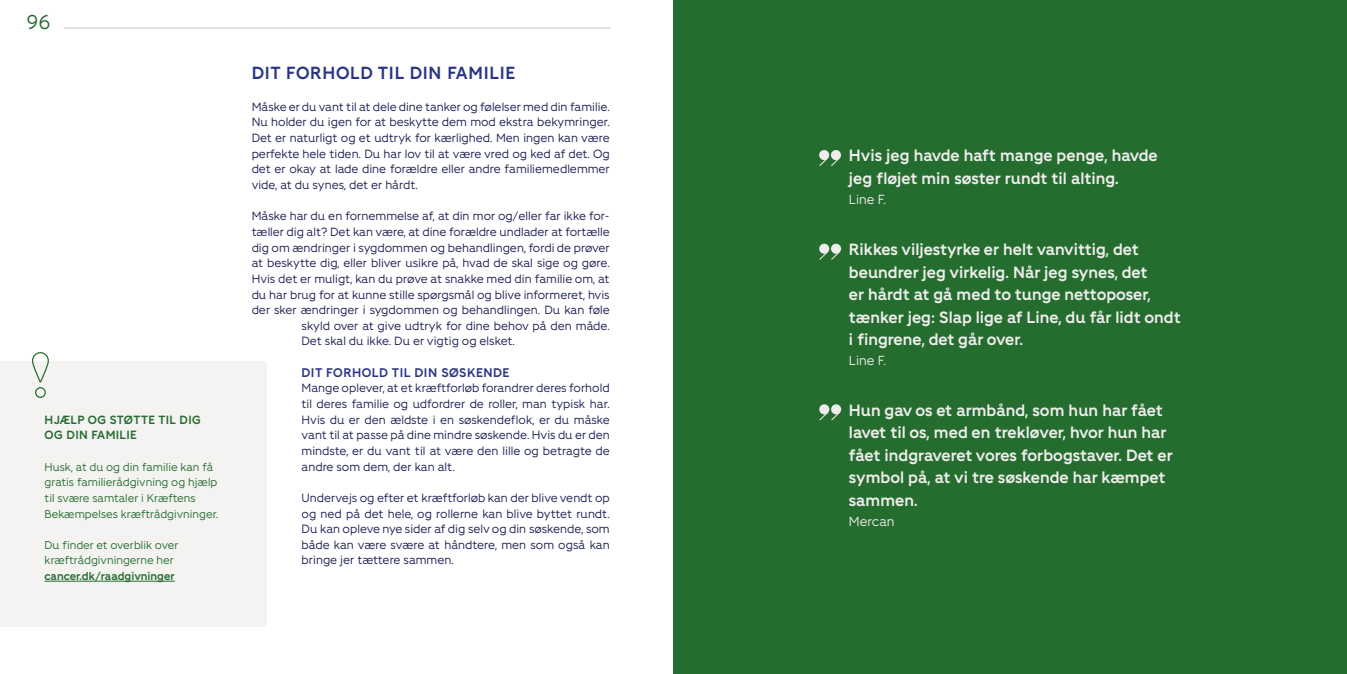
<style>
.page{position:relative;width:1347px;height:674px;background:#fff}
.page>*{position:absolute;margin:0;border:0;box-sizing:border-box;transform-origin:0 0}
.t1{font:20px "Fighter";color:#256d2f}
.t2{font:700 17.5px "Fighter";letter-spacing:.04em;color:#283583}
.t3{font:700 16.25px/22.5px "Fighter";color:#eeedec}
.t4{font:13.12px "Fighter";color:#eeedec}
.t5{font:700 12.5px "Fighter";letter-spacing:.04em;color:#283583}
.t6{font:11.88px/15.6px "Fighter";color:#1a1e52;text-align:justify}
.t7{font:700 11.88px/15.6px "Fighter";letter-spacing:.03em;color:#256d2f}
.t8{font:11.25px/15.6px "Fighter";color:#256d2f}
.t9{font:700 11.25px "Fighter";color:#256d2f}
</style>
<div class="page">
<div style="left:673px;top:0;width:673px;height:673px;background:#256d2f"></div>
<div style="left:831px;top:150px;width:10px;height:10px;background:#eeedec;border-radius:50%"></div>
<svg style="left:819px;top:157px;width:21px;height:9px"></svg>
<div style="left:819px;top:150px;width:10px;height:10px;background:#eeedec;border-radius:50%"></div>
<div style="left:831px;top:243px;width:10px;height:11px;background:#eeedec;border-radius:50%"></div>
<svg style="left:819px;top:251px;width:21px;height:9px"></svg>
<div style="left:819px;top:243px;width:10px;height:11px;background:#eeedec;border-radius:50%"></div>
<div style="left:831px;top:404px;width:10px;height:10px;background:#eeedec;border-radius:50%"></div>
<svg style="left:819px;top:411px;width:21px;height:10px"></svg>
<div style="left:819px;top:404px;width:10px;height:10px;background:#eeedec;border-radius:50%"></div>
<hr style="left:64px;top:28px;width:546px;height:1px;background:#c7c5be">
<div style="left:0;top:361px;width:266px;height:265px;background:#f4f3f2"></div>
<hr style="left:45px;top:580px;width:130px;height:1px;background:#256d2f">
<div style="left:32px;top:352px;width:17px;height:30px;border:1px solid #256d2f;border-radius:8px"></div>
<div style="left:35px;top:387px;width:11px;height:10px;border:1px solid #256d2f;border-radius:50%"></div>
<h1 class="t1" style="left:27px;top:8px;width:25px">96</h1>
<p class="t7" style="left:45px;top:411px;width:158px">HJÆLP OG STØTTE TIL DIG<br>OG DIN FAMILIE</p>
<p class="t8" style="left:45px;top:458px;width:175px">Husk, at du og din familie kan få gratis familierådgivning og hjælp til svære samtaler i Kræftens<br>Bekæmpelses kræftrådgivninger.</p>
<p class="t8" style="left:45px;top:536px;width:135px">Du finder et overblik over kræftrådgivningerne her</p>
<p class="t9" style="left:45px;top:568px;width:132px">cancer.dk/raadgivninger</p>
<h2 class="t2" style="left:252px;top:61px;width:265px">DIT FORHOLD TIL DIN FAMILIE</h2>
<p class="t6" style="left:252px;top:98px;width:360px">Måske er du vant til at dele dine tanker og følelser med din familie.<br>Nu holder du igen for at beskytte dem mod ekstra bekymringer.<br>Det er naturligt og et udtryk for kærlighed. Men ingen kan være perfekte hele tiden. Du har lov til at være vred og ked af det. Og det er okay at lade dine forældre eller andre familiemedlemmer vide, at du synes, det er hårdt.</p>
<p class="t6" style="left:252px;top:207px;width:359px">Måske har du en fornemmelse af, at din mor og/eller far ikke for-</p>
<p class="t6" style="left:252px;top:223px;width:360px">tæller dig alt? Det kan være, at dine forældre undlader at fortælle</p>
<p class="t6" style="left:252px;top:239px;width:360px">dig om ændringer i sygdommen og behandlingen, fordi de prøver</p>
<p class="t6" style="left:252px;top:254px;width:359px">at beskytte dig, eller bliver usikre på, hvad de skal sige og gøre.</p>
<p class="t6" style="left:252px;top:270px;width:359px">Hvis det er muligt, kan du prøve at snakke med din familie om, at</p>
<p class="t6" style="left:252px;top:285px;width:359px">du har brug for at kunne stille spørgsmål og blive informeret, hvis</p>
<p class="t6" style="left:252px;top:301px;width:360px">der sker ændringer i sygdommen og behandlingen. Du kan føle</p>
<p class="t6" style="left:301px;top:317px;width:309px">skyld over at give udtryk for dine behov på den måde.</p>
<p class="t6" style="left:301px;top:332px;width:215px">Det skal du ikke. Du er vigtig og elsket.</p>
<p class="t5" style="left:301px;top:363px;width:209px">DIT FORHOLD TIL DIN SØSKENDE</p>
<p class="t6" style="left:301px;top:379px;width:310px">Mange oplever, at et kræftforløb forandrer deres forhold til deres familie og udfordrer de roller, man typisk har.<br>Hvis du er den ældste i en søskendeflok, er du måske vant til at passe på dine mindre søskende. Hvis du er den mindste, er du vant til at være den lille og betragte de andre som dem, der kan alt.</p>
<p class="t6" style="left:301px;top:489px;width:310px">Undervejs og efter et kræftforløb kan der blive vendt op og ned på det hele, og rollerne kan blive byttet rundt.<br>Du kan opleve nye sider af dig selv og din søskende, som både kan være svære at håndtere, men som også kan bringe jer tættere sammen.</p>
<h3 class="t3" style="left:849px;top:143px;width:310px">Hvis jeg havde haft mange penge, havde jeg fløjet min søster rundt til alting.</h3>
<p class="t4" style="left:849px;top:190px;width:38px">Line F.</p>
<h3 class="t3" style="left:849px;top:237px;width:333px">Rikkes viljestyrke er helt vanvittig, det beundrer jeg virkelig. Når jeg synes, det<br>er hårdt at gå med to tunge nettoposer, tænker jeg: Slap lige af Line, du får lidt ondt i fingrene, det går over.</h3>
<p class="t4" style="left:849px;top:351px;width:38px">Line F.</p>
<h3 class="t3" style="left:849px;top:397px;width:325px">Hun gav os et armbånd, som hun har fået lavet til os, med en trekløver, hvor hun har fået indgraveret vores forbogstaver. Det er symbol på, at vi tre søskende har kæmpet sammen.</h3>
<p class="t4" style="left:849px;top:511px;width:47px">Mercan</p>
</div>
